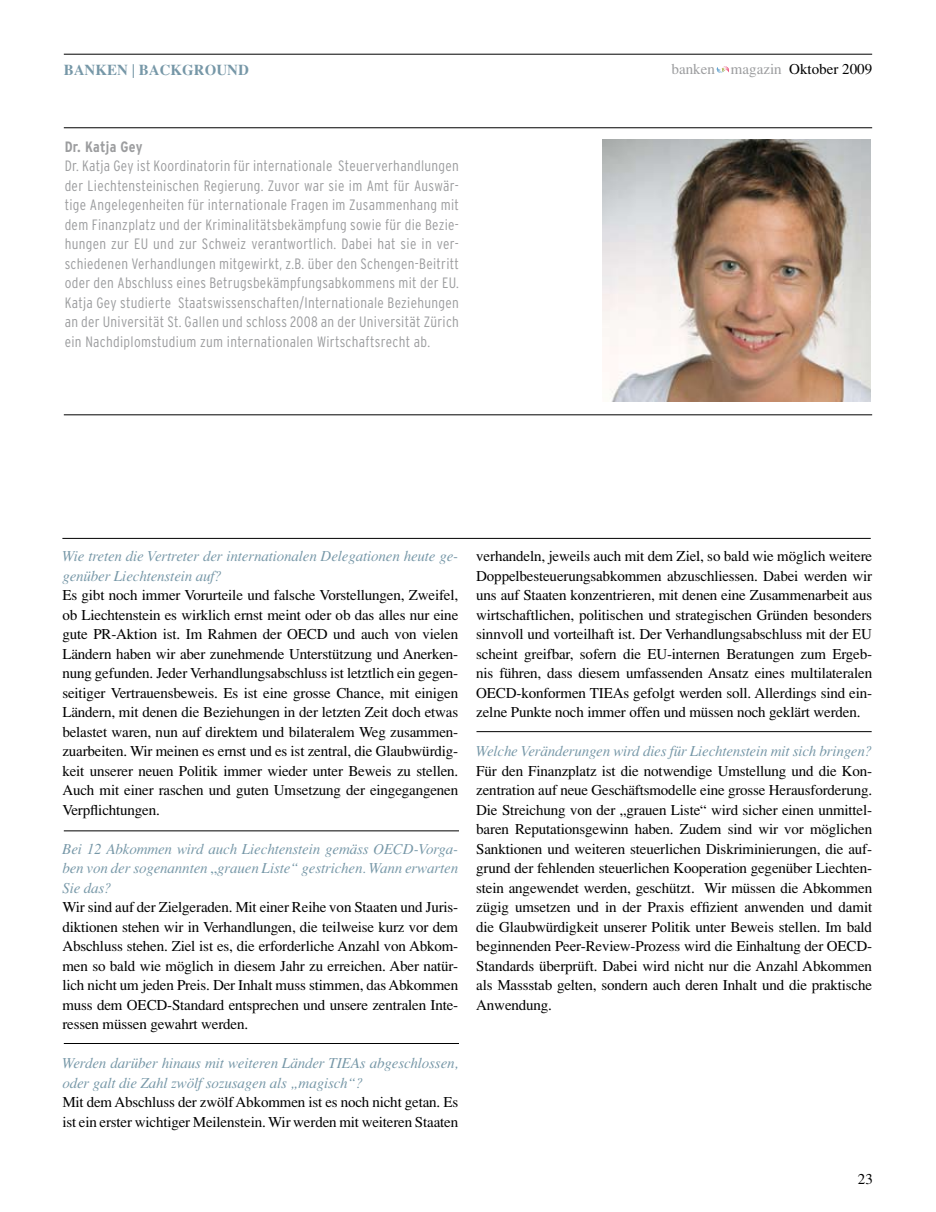
<style>
.page{position:relative;width:936px;height:1212px;background:#fff}
.page>*{position:absolute;margin:0;border:0;box-sizing:border-box;transform-origin:0 0}
.t1{font:15px/19.5px "Times";letter-spacing:-.01em;color:#000;text-align:justify}
.t2{font:300 condensed 15px/19.5px "Interstate";letter-spacing:.02em;color:#9c9d9f;text-align:justify}
.t3{font:italic 15px/19.5px "Times";letter-spacing:-.01em;color:#7697a7}
.t4{font:15px "Times";color:#9c9d9f}
.t5{font:700 15px "Times";color:#7697a7}
.t6{font:700 condensed 15px "Interstate";letter-spacing:.02em;color:#9c9d9f}
.s1{color:#000}
.s2{font-style:normal}
</style>
<div class="page">
<hr style="left:64px;top:54px;width:808px;height:1px;background:#000">
<svg style="left:716px;top:66px;width:13px;height:7px"></svg>
<hr style="left:476px;top:731px;width:395px;height:1px;background:#000">
<hr style="left:64px;top:830px;width:395px;height:1px;background:#000">
<hr style="left:64px;top:1043px;width:395px;height:1px;background:#000">
<hr style="left:62px;top:538px;width:808px;height:1px;background:#000">
<hr style="left:64px;top:127px;width:808px;height:1px;background:#000">
<hr style="left:64px;top:415px;width:808px;height:1px;background:#000">
<img style="left:602px;top:140px;width:268px;height:262px">
<p class="t5" style="left:64px;top:60px;width:186px">BANKEN | BACKGROUND</p>
<p class="t6" style="left:65px;top:138px;width:79px">Dr. Katja Gey</p>
<p class="t2" style="left:65px;top:156px;width:396px">Dr. Katja Gey ist Koordinatorin für internationale Steuerverhandlungen der Liechtensteinischen Regierung. Zuvor war sie im Amt für Auswär&shy;tige Angelegenheiten für internationale Fragen im Zusammenhang mit dem Finanzplatz und der Kriminalitätsbekämpfung sowie für die Bezie&shy;hungen zur EU und zur Schweiz verantwortlich. Dabei hat sie in ver&shy;schiedenen Verhandlungen mitgewirkt, z.B. über den Schengen-Beitritt oder den Abschluss eines Betrugsbekämpfungsabkommens mit der EU.<br>Katja Gey studierte Staatswissenschaften/Internationale Beziehungen an der Universität St. Gallen und schloss 2008 an der Universität Zürich ein Nachdiplomstudium zum internationalen Wirtschaftsrecht ab.</p>
<p class="t4" style="left:671px;top:61px;width:202px">banken magazin <span class="s1">Oktober 2009</span></p>
<p class="t3" style="left:62px;top:546px;width:397px">Wie treten die Vertreter der internationalen Delegationen heute ge&shy;genüber Liechtenstein auf?</p>
<p class="t1" style="left:62px;top:585px;width:397px">Es gibt noch immer Vorurteile und falsche Vorstellungen, Zweifel, ob Liechtenstein es wirklich ernst meint oder ob das alles nur eine gute PR-Aktion ist. Im Rahmen der OECD und auch von vielen Ländern haben wir aber zunehmende Unterstützung und Anerken&shy;nung gefunden. Jeder Verhandlungsabschluss ist letztlich ein gegen&shy;seitiger Vertrauensbeweis. Es ist eine grosse Chance, mit einigen Ländern, mit denen die Beziehungen in der letzten Zeit doch etwas belastet waren, nun auf direktem und bilateralem Weg zusammen&shy;zuarbeiten. Wir meinen es ernst und es ist zentral, die Glaubwürdig&shy;keit unserer neuen Politik immer wieder unter Beweis zu stellen.<br>Auch mit einer raschen und guten Umsetzung der eingegangenen Verpflichtungen.</p>
<p class="t3" style="left:62px;top:839px;width:397px;text-align:justify">Bei 12 Abkommen wird auch Liechtenstein gemäss OECD-Vorga&shy;ben von der sogenannten <span class="s2">„</span>grauen Liste“ gestrichen. Wann erwarten Sie das?</p>
<p class="t1" style="left:62px;top:897px;width:397px">Wir sind auf der Zielgeraden. Mit einer Reihe von Staaten und Juris&shy;diktionen stehen wir in Verhandlungen, die teilweise kurz vor dem Abschluss stehen. Ziel ist es, die erforderliche Anzahl von Abkom&shy;men so bald wie möglich in diesem Jahr zu erreichen. Aber natür&shy;lich nicht um jeden Preis. Der Inhalt muss stimmen, das Abkommen muss dem OECD-Standard entsprechen und unsere zentralen Inte&shy;ressen müssen gewahrt werden.</p>
<p class="t3" style="left:62px;top:1053px;width:397px">Werden darüber hinaus mit weiteren Länder TIEAs abgeschlossen, oder galt die Zahl zwölf sozusagen als „magisch“?</p>
<p class="t1" style="left:62px;top:1092px;width:397px">Mit dem Abschluss der zwölf Abkommen ist es noch nicht getan. Es ist ein erster wichtiger Meilenstein. Wir werden mit weiteren Staaten</p>
<p class="t1" style="left:476px;top:546px;width:397px">verhandeln, jeweils auch mit dem Ziel, so bald wie möglich weitere Doppelbesteuerungsabkommen abzuschliessen. Dabei werden wir uns auf Staaten konzentrieren, mit denen eine Zusammenarbeit aus wirtschaftlichen, politischen und strategischen Gründen besonders sinnvoll und vorteilhaft ist. Der Verhandlungsabschluss mit der EU scheint greifbar, sofern die EU-internen Beratungen zum Ergeb&shy;nis führen, dass diesem umfassenden Ansatz eines multilateralen OECD-konformen TIEAs gefolgt werden soll. Allerdings sind ein&shy;zelne Punkte noch immer offen und müssen noch geklärt werden.</p>
<p class="t3" style="left:476px;top:741px;width:397px">Welche Veränderungen wird dies für Liechtenstein mit sich bringen?</p>
<p class="t1" style="left:476px;top:761px;width:397px">Für den Finanzplatz ist die notwendige Umstellung und die Kon&shy;zentration auf neue Geschäftsmodelle eine grosse Herausforderung.<br>Die Streichung von der „grauen Liste“ wird sicher einen unmittel&shy;baren Reputationsgewinn haben. Zudem sind wir vor möglichen Sanktionen und weiteren steuerlichen Diskriminierungen, die auf&shy;grund der fehlenden steuerlichen Kooperation gegenüber Liechten&shy;stein angewendet werden, geschützt. Wir müssen die Abkommen zügig umsetzen und in der Praxis effizient anwenden und damit die Glaubwürdigkeit unserer Politik unter Beweis stellen. Im bald beginnenden Peer-Review-Prozess wird die Einhaltung der OECD-Standards überprüft. Dabei wird nicht nur die Anzahl Abkommen als Massstab gelten, sondern auch deren Inhalt und die praktische Anwendung.</p>
<p class="t1" style="left:857px;top:1169px;width:16px">23</p>
</div>
